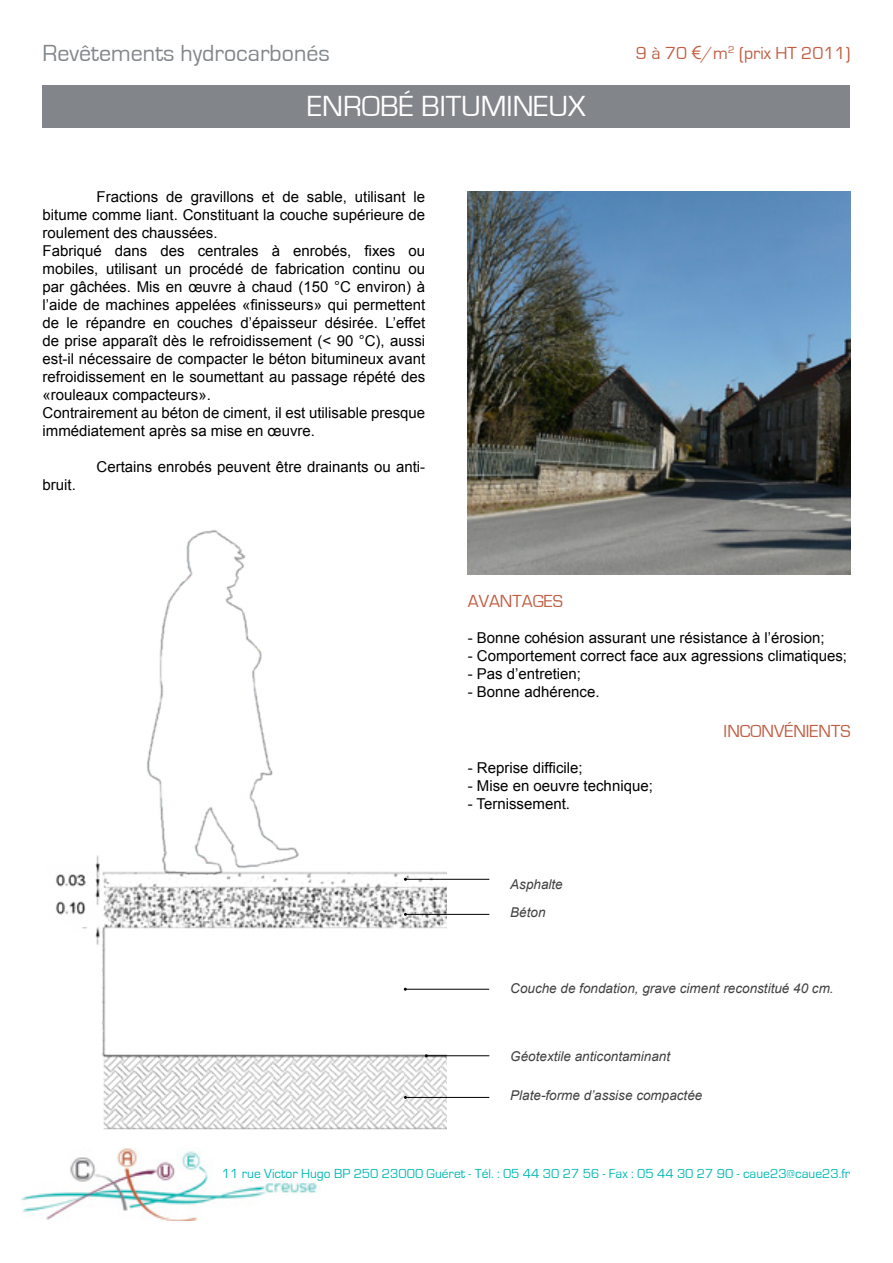
<style>
.page{position:relative;width:893px;height:1263px;background:#fff}
.page>*{position:absolute;margin:0;border:0;box-sizing:border-box;transform-origin:0 0}
.t1{font:30px "Eurostile";color:#fff}
.t2{font:24px "Eurostile";color:#82868a}
.t3{font:18px "Eurostile";color:#c05d42}
.t4{font:15px/18px "Arial";color:#000}
.t5{font:italic 13.5px/28.7px "Arial";color:#414042}
.t6{font:13.5px "Eurostile";color:#00b9b6}
.s1{font-family:"Century Gothic"}
</style>
<div class="page">
<img style="left:22px;top:1202px;width:184px;height:18px">
<div style="left:43px;top:85px;width:807px;height:43px;background:#82868a"></div>
<img style="left:468px;top:191px;width:382px;height:383px">
<img style="left:21px;top:530px;width:425px;height:672px">
<hr style="left:405px;top:879px;width:84px;height:1px;background:#000">
<hr style="left:405px;top:914px;width:84px;height:1px;background:#000">
<hr style="left:426px;top:1055px;width:63px;height:1px;background:#000">
<hr style="left:405px;top:1097px;width:84px;height:1px;background:#000">
<hr style="left:405px;top:989px;width:84px;height:1px;background:#000">
<h2 class="t2" style="left:43px;top:40px;width:289px">Revêtements hydrocarbonés</h2>
<p class="t3" style="left:636px;top:44px;width:216px">9 à 70 <span class="s1">€</span>/m<sup>2</sup> (prix HT 2011)</p>
<h1 class="t1" style="left:307px;top:89px;width:280px">ENROBÉ BITUMINEUX</h1>
<p class="t4" style="left:43px;top:188px;width:384px;text-indent:54px">Fractions de gravillons et de sable, utilisant le bitume comme liant. Constituant la couche supérieure de roulement des chaussées.<br>Fabriqué dans des centrales à enrobés, fixes ou mobiles, utilisant un procédé de fabrication continu ou par gâchées. Mis en œuvre à chaud (150 °C environ) à l’aide de machines appelées «finisseurs» qui permettent de le répandre en couches d’épaisseur désirée. L’effet de prise apparaît dès le refroidissement (&lt; 90 °C), aussi est-il nécessaire de compacter le béton bitumineux avant refroidissement en le soumettant au passage répété des «rouleaux compacteurs».<br>Contrairement au béton de ciment, il est utilisable presque immédiatement après sa mise en œuvre.</p>
<p class="t4" style="left:97px;top:458px;width:330px">Certains enrobés peuvent être drainants ou anti-</p>
<p class="t4" style="left:43px;top:476px;width:35px">bruit.</p>
<p class="t3" style="left:468px;top:592px;width:97px">AVANTAGES</p>
<p class="t4" style="left:468px;top:629px;width:358px">- Bonne cohésion assurant une résistance à l’érosion;</p>
<p class="t4" style="left:468px;top:647px;width:381px">- Comportement correct face aux agressions climatiques;</p>
<p class="t4" style="left:468px;top:665px;width:115px">- Pas d’entretien;</p>
<p class="t4" style="left:468px;top:683px;width:133px">- Bonne adhérence.</p>
<p class="t3" style="left:724px;top:721px;width:128px">INCONVÉNIENTS</p>
<p class="t4" style="left:468px;top:759px;width:117px">- Reprise difficile;</p>
<p class="t4" style="left:468px;top:777px;width:187px">- Mise en oeuvre technique;</p>
<p class="t4" style="left:468px;top:795px;width:104px">- Ternissement.</p>
<p class="t5" style="left:510px;top:870px;width:54px">Asphalte<br>Béton</p>
<p class="t5" style="left:510px;top:974px;width:325px">Couche de fondation, grave ciment reconstitué 40 cm.</p>
<p class="t5" style="left:510px;top:1042px;width:161px">Géotextile anticontaminant</p>
<p class="t5" style="left:510px;top:1081px;width:194px">Plate-forme d’assise compactée</p>
<p class="t6" style="left:222px;top:1167px;width:630px">11 rue Victor Hugo BP 250 23000 Guéret - Tél. : 05 44 30 27 56 - Fax : 05 44 30 27 90 - caue23@caue23.fr</p>
</div>
